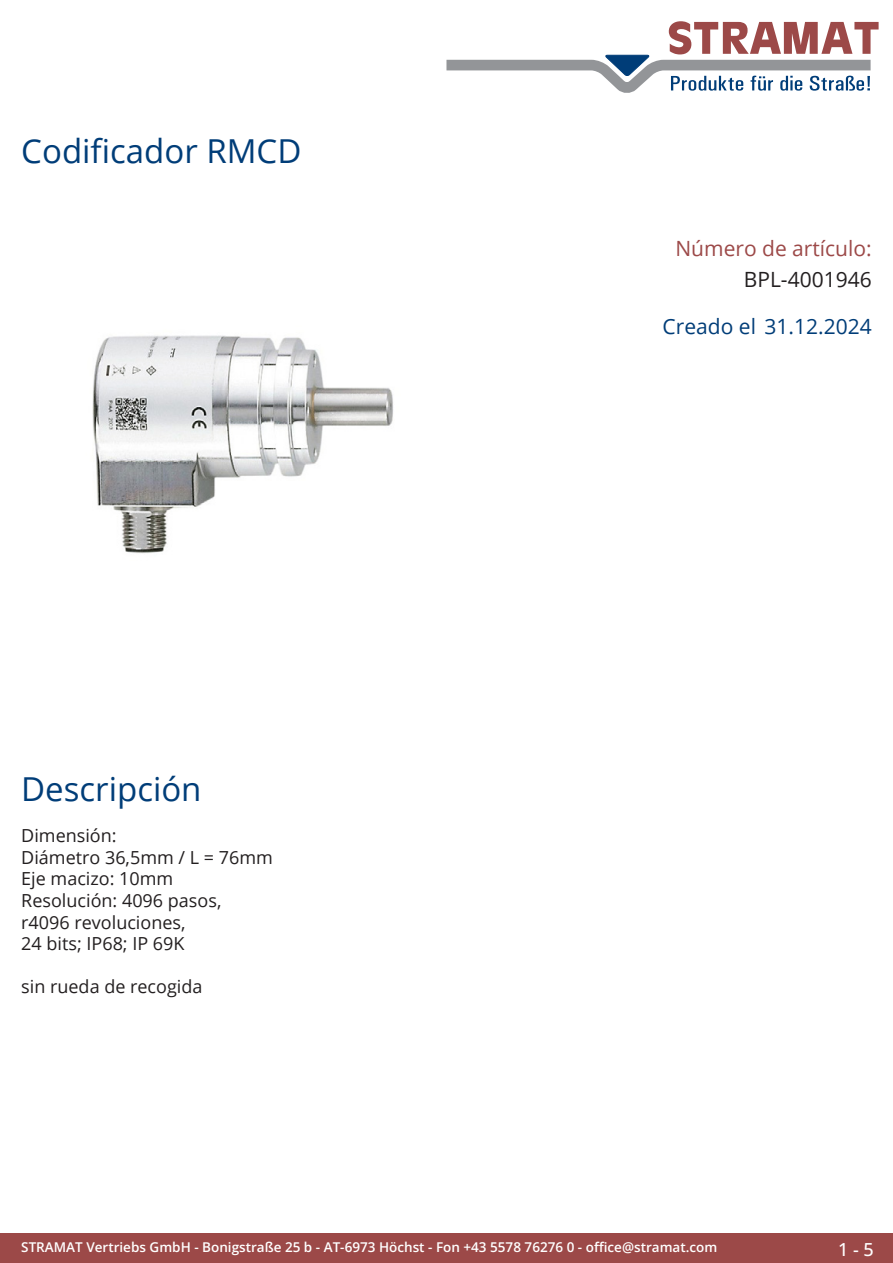
<style>
.page{position:relative;width:893px;height:1263px;background:#fff}
.page>*{position:absolute;margin:0;border:0;box-sizing:border-box;transform-origin:0 0}
.Produkttitel{font:33px "Open Sans";color:#003d78}
.Erstellungsdatum{font:21px "Open Sans";color:#003d78}
.TechDaten_Überschrif{font:21px "Open Sans";color:#9c4948}
.TechDaten_Inhalt{font:21px "Open Sans";color:#231f20}
.Beschreibung_Text{font:18px/21.6px "Open Sans";color:#231f20}
.t1{font:500 18px "Open Sans";color:#fff}
.t2{font:600 13.5px "Open Sans";color:#fff}
</style>
<div class="page">
<div style="left:0;top:1233px;width:893px;height:30px;background:#9c4948"></div>
<svg style="left:446px;top:21px;width:433px;height:72px"></svg>
<img style="left:92px;top:335px;width:301px;height:219px">
<p class="Produkttitel" style="left:21px;top:128px;width:282px">Codificador RMCD</p>
<p class="Produkttitel" style="left:21px;top:766px;width:182px">Descripción</p>
<p class="Beschreibung_Text" style="left:21px;top:824px;width:253px">Dimensión:<br>Diámetro 36,5mm / L = 76mm<br>Eje macizo: 10mm<br>Resolución: 4096 pasos, r4096 revoluciones,<br>24 bits; IP68; IP 69K</p>
<p class="Beschreibung_Text" style="left:21px;top:975px;width:183px">sin rueda de recogida</p>
<p class="TechDaten_Überschrif" style="left:675px;top:234px;width:198px">Número de artículo:</p>
<p class="TechDaten_Inhalt" style="left:744px;top:265px;width:129px">BPL-4001946</p>
<p class="Erstellungsdatum" style="left:663px;top:312px;width:211px">Creado el 31.12.2024</p>
<p class="t2" style="left:21px;top:1238px;width:698px">STRAMAT Vertriebs GmbH - Bonigstraße 25 b - AT-6973 Höchst - Fon +43 5578 76276 0 - office@stramat.com</p>
<p class="t1" style="left:838px;top:1237px;width:37px">1 - 5</p>
</div>
